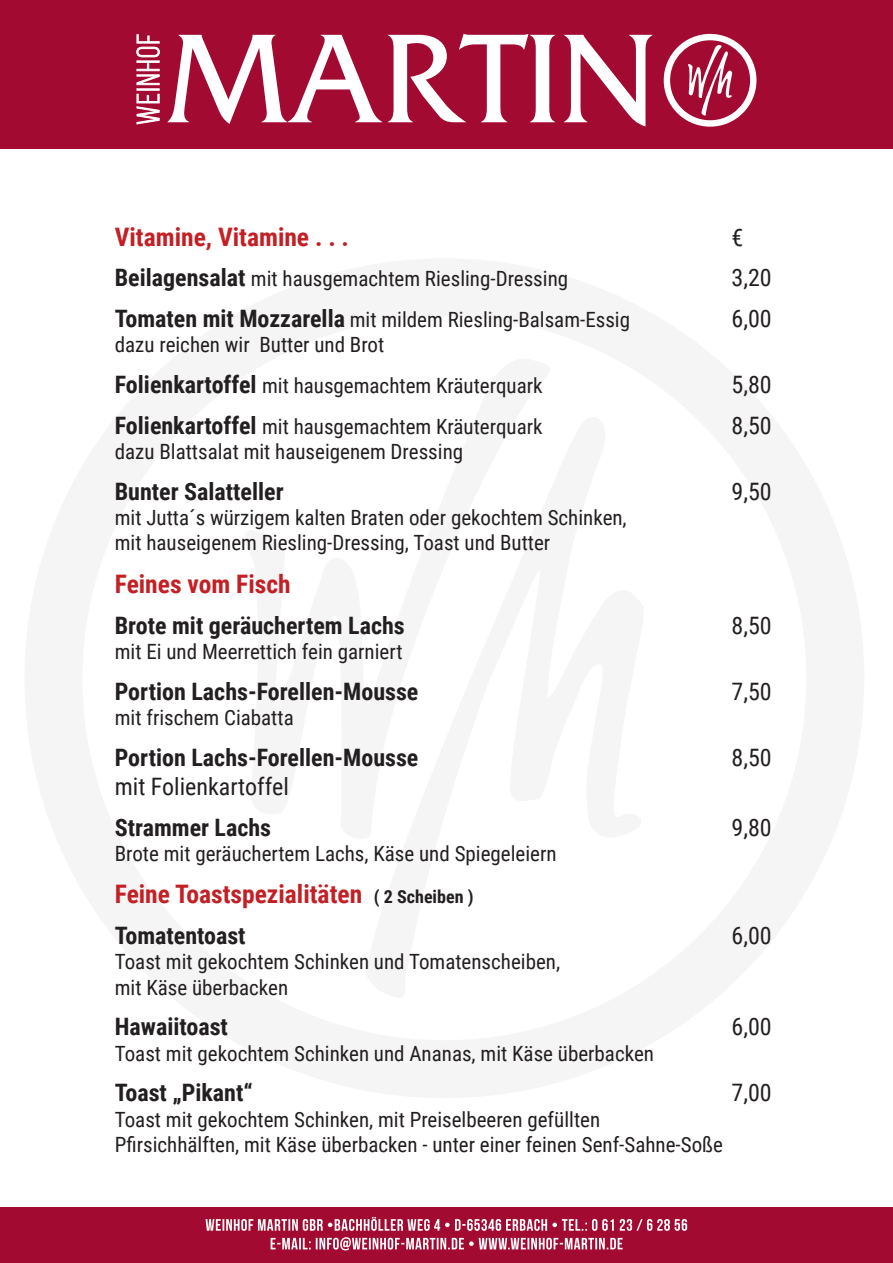
<style>
.page{position:relative;width:893px;height:1263px;background:#fff}
.page>*{position:absolute;margin:0;border:0;box-sizing:border-box;transform-origin:0 0}
.t1{font:700 25.5px "Roboto Condensed";color:#c22025}
.t2{font:700 24px "Roboto Condensed";color:#231f20}
.t3{font:24px "Roboto Condensed";color:#231f20}
.t4{font:21px/25.2px "Roboto Condensed";color:#231f20}
.s1{font-weight:700;font-size:24px}
.s2{font-size:18px;color:#231f20}
</style>
<div class="page">
<div style="left:0;top:0;width:893px;height:149px;background:#a30a32"></div>
<div style="left:0;top:1208px;width:893px;height:55px;background:#a30a32"></div>
<svg style="left:168px;top:34px;width:484px;height:93px"></svg>
<svg style="left:136px;top:34px;width:24px;height:90px"></svg>
<svg style="left:664px;top:34px;width:92px;height:93px"></svg>
<svg style="left:271px;top:1237px;width:352px;height:13px"></svg>
<svg style="left:206px;top:1217px;width:481px;height:14px"></svg>
<p class="t1" style="left:115px;top:219px;width:236px">Vitamine, Vitamine . . .</p>
<p class="t3" style="left:731px;top:220px;width:13px">€</p>
<p class="t4" style="left:115px;top:266px;width:455px"><span class="s1">Beilagensalat</span> mit hausgemachtem Riesling-Dressing</p>
<p class="t3" style="left:731px;top:261px;width:42px">3,20</p>
<p class="t4" style="left:115px;top:306px;width:517px"><span class="s1">Tomaten mit Mozzarella</span> mit mildem Riesling-Balsam-Essig</p>
<p class="t3" style="left:731px;top:302px;width:42px">6,00</p>
<p class="t4" style="left:115px;top:324px;width:429px;line-height:40.8px">dazu reichen wir Butter und Brot<br><span class="s1">Folienkartoffel</span> mit hausgemachtem Kräuterquark</p>
<p class="t3" style="left:731px;top:368px;width:42px">5,80</p>
<p class="t4" style="left:115px;top:413px;width:429px"><span class="s1">Folienkartoffel</span> mit hausgemachtem Kräuterquark</p>
<p class="t3" style="left:731px;top:409px;width:42px">8,50</p>
<p class="t4" style="left:115px;top:438px;width:350px">dazu Blattsalat mit hauseigenem Dressing</p>
<p class="t2" style="left:115px;top:475px;width:170px">Bunter Salatteller</p>
<p class="t3" style="left:731px;top:475px;width:42px">9,50</p>
<p class="t4" style="left:115px;top:504px;width:513px">mit Jutta´s würzigem kalten Braten oder gekochtem Schinken, mit hauseigenem Riesling-Dressing, Toast und Butter</p>
<p class="t1" style="left:115px;top:566px;width:177px">Feines vom Fisch</p>
<p class="t2" style="left:115px;top:608px;width:291px">Brote mit geräuchertem Lachs</p>
<p class="t3" style="left:731px;top:608px;width:42px">8,50</p>
<p class="t4" style="left:115px;top:638px;width:289px">mit Ei und Meerrettich fein garniert</p>
<p class="t2" style="left:115px;top:674px;width:305px">Portion Lachs-Forellen-Mousse</p>
<p class="t3" style="left:731px;top:674px;width:42px">7,50</p>
<p class="t4" style="left:115px;top:704px;width:180px">mit frischem Ciabatta</p>
<p class="t2" style="left:115px;top:740px;width:305px">Portion Lachs-Forellen-Mousse</p>
<p class="t3" style="left:731px;top:740px;width:42px">8,50</p>
<p class="t3" style="left:115px;top:769px;width:176px">mit Folienkartoffel</p>
<p class="t2" style="left:115px;top:810px;width:158px">Strammer Lachs</p>
<p class="t3" style="left:731px;top:810px;width:42px">9,80</p>
<p class="t4" style="left:115px;top:840px;width:443px">Brote mit geräuchertem Lachs, Käse und Spiegeleiern</p>
<p class="t1" style="left:115px;top:876px;width:360px">Feine Toastspezialitäten <span class="s2">( 2 Scheiben )</span></p>
<p class="t2" style="left:115px;top:919px;width:132px">Tomatentoast</p>
<p class="t3" style="left:731px;top:919px;width:42px">6,00</p>
<p class="t4" style="left:115px;top:948px;width:447px">Toast mit gekochtem Schinken und Tomatenscheiben, mit Käse überbacken</p>
<p class="t2" style="left:115px;top:1010px;width:115px">Hawaiitoast</p>
<p class="t3" style="left:731px;top:1010px;width:42px">6,00</p>
<p class="t4" style="left:115px;top:1040px;width:541px">Toast mit gekochtem Schinken und Ananas, mit Käse überbacken</p>
<p class="t2" style="left:115px;top:1076px;width:139px">Toast „Pikant“</p>
<p class="t3" style="left:731px;top:1076px;width:42px">7,00</p>
<p class="t4" style="left:115px;top:1106px;width:610px">Toast mit gekochtem Schinken, mit Preiselbeeren gefüllten<br>Pfirsichhälften, mit Käse überbacken - unter einer feinen Senf-Sahne-Soße</p>
</div>
